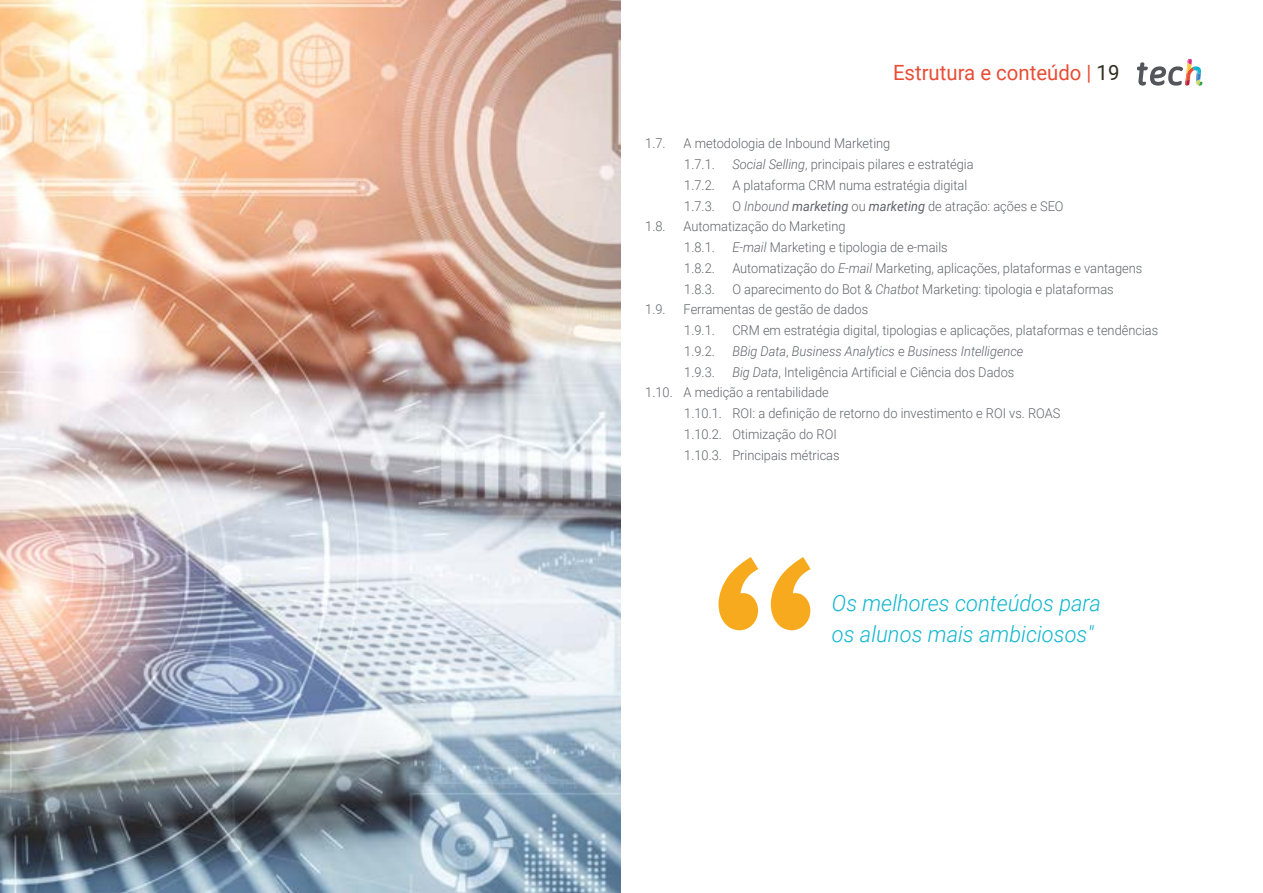
<style>
.page{position:relative;width:1263px;height:893px;background:#fff}
.page>*{position:absolute;margin:0;border:0;box-sizing:border-box;transform-origin:0 0}
.t1{font:italic 300 22.5px/31.5px "Roboto";color:#0fb6cf}
.t2{font:21px "Roboto";color:#e94d35}
.t3{font:300 13.5px/20.7px "Roboto";color:#61646a;scale:.95 1}
.t4{font:italic 300 13.5px "Roboto";color:#61646a;scale:.95 1}
.s1{color:#312e20}
.s2{font-style:italic}
.s3{font-weight:400;font-style:italic}
.s4{font-style:normal}
</style>
<div class="page">
<svg style="left:1137px;top:59px;width:65px;height:27px"></svg>
<svg style="left:718px;top:557px;width:93px;height:73px"></svg>
<img style="left:0;top:0;width:621px;height:893px">
<h2 class="t2" style="left:893px;top:57px;width:228px">Estrutura e conteúdo | <span class="s1">19</span></h2>
<p class="t3" style="left:645px;top:133px;width:23px">1.7.</p>
<p class="t3" style="left:684px;top:133px;width:219px">A metodologia de Inbound Marketing<br>1.7.1.</p>
<p class="t3" style="left:732px;top:153px;width:256px"><span class="s2">Social Selling</span>, principais pilares e estratégia</p>
<p class="t3" style="left:684px;top:174px;width:34px">1.7.2.</p>
<p class="t3" style="left:732px;top:174px;width:249px">A plataforma CRM numa estratégia digital</p>
<p class="t3" style="left:684px;top:195px;width:34px">1.7.3.</p>
<p class="t3" style="left:732px;top:195px;width:350px">O <span class="s2">Inbound</span> <span class="s3">marketing</span> ou <span class="s3">marketing</span> de atração: ações e SEO</p>
<p class="t3" style="left:645px;top:216px;width:23px">1.8.</p>
<p class="t3" style="left:684px;top:216px;width:172px">Automatização do Marketing<br>1.8.1.</p>
<p class="t3" style="left:732px;top:236px;width:228px"><span class="s2">E-mail</span> Marketing e tipologia de e-mails</p>
<p class="t3" style="left:684px;top:257px;width:34px">1.8.2.</p>
<p class="t3" style="left:732px;top:257px;width:433px">Automatização do <span class="s2">E-mail</span> Marketing, aplicações, plataformas e vantagens</p>
<p class="t3" style="left:684px;top:278px;width:34px">1.8.3.</p>
<p class="t3" style="left:732px;top:278px;width:403px">O aparecimento do Bot &amp; <span class="s2">Chatbot</span> Marketing: tipologia e plataformas</p>
<p class="t3" style="left:645px;top:299px;width:23px">1.9.</p>
<p class="t3" style="left:684px;top:299px;width:196px">Ferramentas de gestão de dados<br>1.9.1.</p>
<p class="t3" style="left:732px;top:319px;width:450px">CRM em estratégia digital, tipologias e aplicações, plataformas e tendências</p>
<p class="t3" style="left:684px;top:340px;width:34px">1.9.2.</p>
<p class="t4" style="left:732px;top:341px;width:308px">BBig Data<span class="s4">,</span> Business Analytics <span class="s4">e</span> Business Intelligence</p>
<p class="t3" style="left:684px;top:361px;width:34px">1.9.3.</p>
<p class="t3" style="left:645px;top:361px;width:390px;text-indent:87px"><span class="s2">Big Data</span>, Inteligência Artificial e Ciência dos Dados<br>1.10. A medição a rentabilidade</p>
<p class="t3" style="left:684px;top:402px;width:397px">1.10.1. ROI: a definição de retorno do investimento e ROI vs. ROAS<br>1.10.2. Otimização do ROI<br>1.10.3. Principais métricas</p>
<h1 class="t1" style="left:832px;top:586px;width:270px">Os melhores conteúdos para os alunos mais ambiciosos"</h1>
</div>
